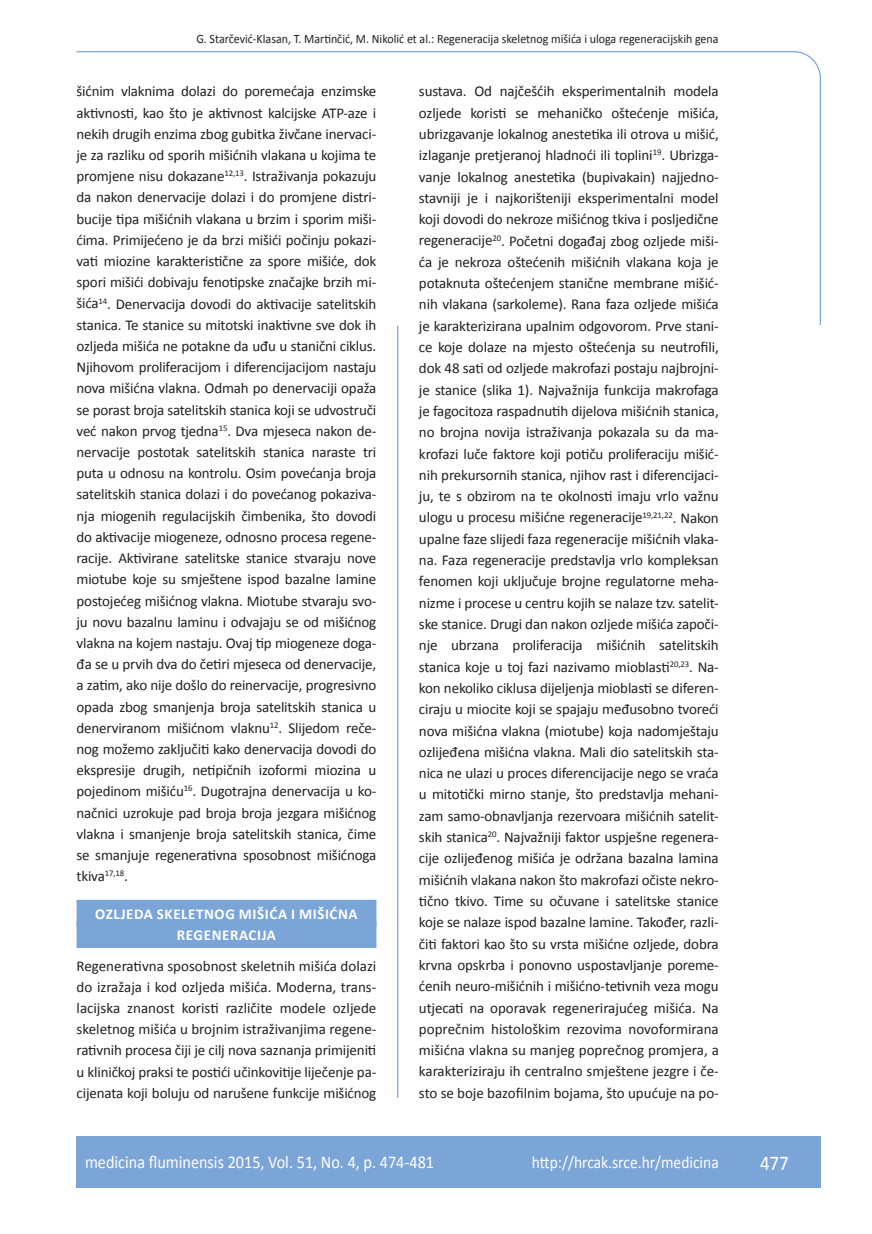
<style>
.page{position:relative;width:872px;height:1234px;background:#fff}
.page>*{position:absolute;margin:0;border:0;box-sizing:border-box;transform-origin:0 0}
.t1{font:21px "Calibri";color:#fff;scale:.9 1}
.t2{font:18px "Calibri";color:#fff;scale:.9 1}
.t3{font:17.25px "Calibri";color:#fff;scale:.9 1}
.t4{font:15px/21.3px "Calibri";letter-spacing:-.01em;color:#231f20;text-align:justify}
.t5{font:700 15px/21.1px "Calibri";letter-spacing:.04em;color:#fff;text-align:center}
.t6{font:12.75px "Calibri";color:#231f20;scale:.94 1}
</style>
<div class="page">
<svg style="left:76px;top:51px;width:745px;height:275px"></svg>
<hr style="left:397px;top:325px;width:1px;height:772px;background:#7ca5d7">
<div style="left:77px;top:1135px;width:744px;height:51px;background:#7ca5d7"></div>
<div style="left:77px;top:899px;width:299px;height:27px;background:#7ca5d7"></div>
<div style="left:77px;top:920px;width:299px;height:27px;background:#7ca5d7"></div>
<p class="t6" style="left:196px;top:30px;width:557px">G. Starčević-Klasan, T. Martinčić, M. Nikolić et al.: Regeneracija skeletnog mišića i uloga regeneracijskih gena</p>
<p class="t4" style="left:77px;top:80px;width:301px">šićnim vlaknima dolazi do poremećaja enzimske aktivnosti, kao što je aktivnost kalcijske ATP-aze i nekih drugih enzima zbog gubitka živčane inervaci&shy;je za razliku od sporih mišićnih vlakana u kojima te promjene nisu dokazane<sup>12,13</sup>. Istraživanja pokazuju da nakon denervacije dolazi i do promjene distri&shy;bucije tipa mišićnih vlakana u brzim i sporim miši&shy;ćima. Primijećeno je da brzi mišići počinju pokazi&shy;vati miozine karakteristične za spore mišiće, dok spori mišići dobivaju fenotipske značajke brzih mi&shy;šića<sup>14</sup>. Denervacija dovodi do aktivacije satelitskih stanica. Te stanice su mitotski inaktivne sve dok ih ozljeda mišića ne potakne da uđu u stanični ciklus.<br>Njihovom proliferacijom i diferencijacijom nastaju nova mišićna vlakna. Odmah po denervaciji opaža se porast broja satelitskih stanica koji se udvostruči već nakon prvog tjedna<sup>15</sup>. Dva mjeseca nakon de&shy;nervacije postotak satelitskih stanica naraste tri puta u odnosu na kontrolu. Osim povećanja broja satelitskih stanica dolazi i do povećanog pokaziva&shy;nja miogenih regulacijskih čimbenika, što dovodi do aktivacije miogeneze, odnosno procesa regene&shy;racije. Aktivirane satelitske stanice stvaraju nove miotube koje su smještene ispod bazalne lamine postojećeg mišićnog vlakna. Miotube stvaraju svo&shy;ju novu bazalnu laminu i odvajaju se od mišićnog vlakna na kojem nastaju. Ovaj tip miogeneze doga&shy;đa se u prvih dva do četiri mjeseca od denervacije, a zatim, ako nije došlo do reinervacije, progresivno opada zbog smanjenja broja satelitskih stanica u denerviranom mišićnom vlaknu<sup>12</sup>. Slijedom reče&shy;nog možemo zaključiti kako denervacija dovodi do ekspresije drugih, netipičnih izoformi miozina u pojedinom mišiću<sup>16</sup>. Dugotrajna denervacija u ko&shy;načnici uzrokuje pad broja broja jezgara mišićnog vlakna i smanjenje broja satelitskih stanica, čime se smanjuje regenerativna sposobnost mišićnoga tkiva<sup>17,18</sup>.</p>
<p class="t5" style="left:95px;top:902px;width:264px">OZLJEDA SKELETNOG MIŠIĆA I MIŠIĆNA<br>REGENERACIJA</p>
<p class="t4" style="left:77px;top:954px;width:301px">Regenerativna sposobnost skeletnih mišića dolazi do izražaja i kod ozljeda mišića. Moderna, trans&shy;lacijska znanost koristi različite modele ozljede skeletnog mišića u brojnim istraživanjima regene&shy;rativnih procesa čiji je cilj nova saznanja primijeniti u kliničkoj praksi te postići učinkovitije liječenje pa&shy;cijenata koji boluju od narušene funkcije mišićnog</p>
<p class="t4" style="left:419px;top:80px;width:301px">sustava. Od najčešćih eksperimentalnih modela ozljede koristi se mehaničko oštećenje mišića, ubrizgavanje lokalnog anestetika ili otrova u mišić, izlaganje pretjeranoj hladnoći ili toplini<sup>19</sup>. Ubrizga&shy;vanje lokalnog anestetika (bupivakain) najjedno&shy;stavniji je i najkorišteniji eksperimentalni model koji dovodi do nekroze mišićnog tkiva i posljedične regeneracije<sup>20</sup>. Početni događaj zbog ozljede miši&shy;ća je nekroza oštećenih mišićnih vlakana koja je potaknuta oštećenjem stanične membrane mišić&shy;nih vlakana (sarkoleme). Rana faza ozljede mišića je karakterizirana upalnim odgovorom. Prve stani&shy;ce koje dolaze na mjesto oštećenja su neutrofili, dok 48 sati od ozljede makrofazi postaju najbrojni&shy;je stanice (slika 1). Najvažnija funkcija makrofaga je fagocitoza raspadnutih dijelova mišićnih stanica, no brojna novija istraživanja pokazala su da ma&shy;krofazi luče faktore koji potiču proliferaciju mišić&shy;nih prekursornih stanica, njihov rast i diferencijaci&shy;ju, te s obzirom na te okolnosti imaju vrlo važnu ulogu u procesu mišićne regeneracije<sup>19,21,22</sup>. Nakon upalne faze slijedi faza regeneracije mišićnih vlaka&shy;na. Faza regeneracije predstavlja vrlo kompleksan fenomen koji uključuje brojne regulatorne meha&shy;nizme i procese u centru kojih se nalaze tzv. satelit&shy;ske stanice. Drugi dan nakon ozljede mišića započi&shy;nje ubrzana proliferacija mišićnih satelitskih stanica koje u toj fazi nazivamo mioblasti<sup>20,23</sup>. Na&shy;kon nekoliko ciklusa dijeljenja mioblasti se diferen&shy;ciraju u miocite koji se spajaju međusobno tvoreći nova mišićna vlakna (miotube) koja nadomještaju ozlijeđena mišićna vlakna. Mali dio satelitskih sta&shy;nica ne ulazi u proces diferencijacije nego se vraća u mitotički mirno stanje, što predstavlja mehani&shy;zam samo-obnavljanja rezervoara mišićnih satelit&shy;skih stanica<sup>20</sup>. Najvažniji faktor uspješne regenera&shy;cije ozlijeđenog mišića je održana bazalna lamina mišićnih vlakana nakon što makrofazi očiste nekro&shy;tično tkivo. Time su očuvane i satelitske stanice koje se nalaze ispod bazalne lamine. Također, razli&shy;čiti faktori kao što su vrsta mišićne ozljede, dobra krvna opskrba i ponovno uspostavljanje poreme&shy;ćenih neuro-mišićnih i mišićno-tetivnih veza mogu utjecati na oporavak regenerirajućeg mišića. Na poprečnim histološkim rezovima novoformirana mišićna vlakna su manjeg poprečnog promjera, a karakteriziraju ih centralno smještene jezgre i če&shy;sto se boje bazofilnim bojama, što upućuje na po-</p>
<p class="t2" style="left:85px;top:1150px;width:389px">medicina fluminensis 2015, Vol. 51, No. 4, p. 474-481</p>
<p class="t3" style="left:532px;top:1151px;width:209px">http://hrcak.srce.hr/medicina</p>
<h1 class="t1" style="left:760px;top:1149px;width:33px">477</h1>
</div>
